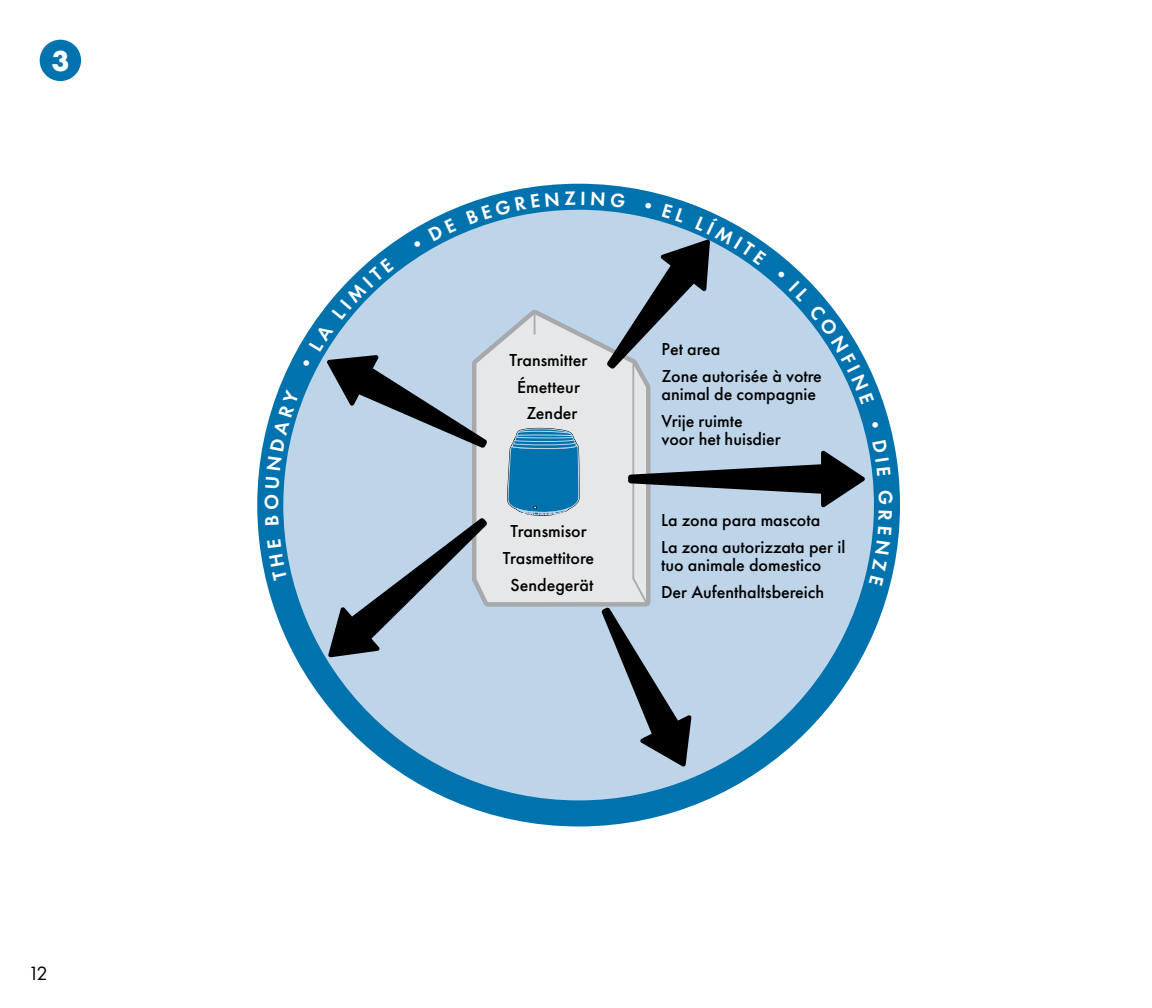
<style>
.page{position:relative;width:1152px;height:1008px;background:#fff}
.page>*{position:absolute;margin:0;border:0;box-sizing:border-box;transform-origin:0 0}
.t1{font:30px "Futura PT Bold";color:#fff}
.t2{font:20px "Futura PT Book";color:#000}
.t3{font:18px/27px "Futura PT Medium";color:#000}
</style>
<div class="page">
<div style="left:40px;top:40px;width:41px;height:41px;background:#0073ae;border-radius:50%"></div>
<div style="left:257px;top:184px;width:643px;height:642px;background:#0073ae;border-radius:50%"></div>
<div style="left:283px;top:210px;width:591px;height:590px;background:#bed4e9;border-radius:50%"></div>
<svg style="left:472px;top:309px;width:179px;height:298px"></svg>
<svg style="left:476px;top:314px;width:170px;height:288px;background:#dfe2e5"></svg>
<hr style="left:632px;top:364px;width:2px;height:214px;background:#a7a9ac">
<svg style="left:534px;top:314px;width:1px;height:20px"></svg>
<div style="left:508px;top:351px;width:70px;height:17px;background:#e6e7e8"></div>
<div style="left:508px;top:378px;width:70px;height:17px;background:#e6e7e8"></div>
<div style="left:511px;top:405px;width:70px;height:17px;background:#e6e7e8"></div>
<svg style="left:328px;top:518px;width:159px;height:139px"></svg>
<svg style="left:270px;top:258px;width:217px;height:193px"></svg>
<svg style="left:428px;top:219px;width:29px;height:23px"></svg>
<svg style="left:466px;top:192px;width:93px;height:33px"></svg>
<svg style="left:591px;top:192px;width:176px;height:177px"></svg>
<svg style="left:778px;top:271px;width:96px;height:133px"></svg>
<svg style="left:506px;top:422px;width:387px;height:345px"></svg>
<h1 class="t1" style="left:51px;top:42px;width:19px">3</h1>
<p class="t2" style="left:28px;top:961px;width:21px">12</p>
<p class="t3" style="left:510px;top:346px;width:80px;text-align:center">Transmitter<br>Émetteur<br>Zender</p>
<p class="t3" style="left:503px;top:518px;width:93px;text-align:center">Transmisor<br>Trasmettitore<br>Sendegerät</p>
<p class="t3" style="left:662px;top:336px;width:162px">Pet area<br>Zone autorisée à votre</p>
<p class="t3" style="left:662px;top:381px;width:156px">animal de compagnie<br>Vrije ruimte</p>
<p class="t3" style="left:662px;top:426px;width:121px">voor het huisdier</p>
<p class="t3" style="left:661px;top:506px;width:186px">La zona para mascota<br>La zona autorizzata per il</p>
<p class="t3" style="left:661px;top:551px;width:165px">tuo animale domestico<br>Der Aufenthaltsbereich</p>
</div>
